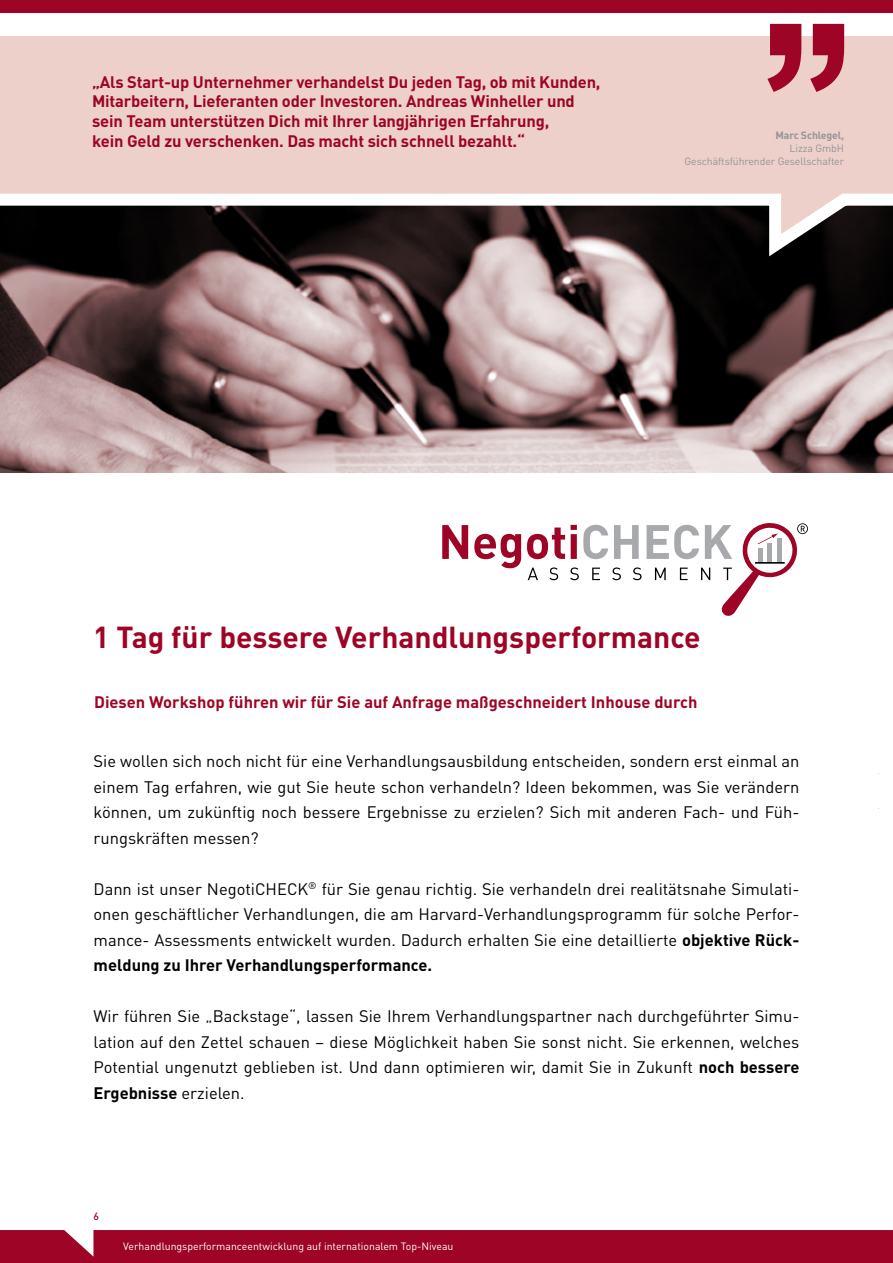
<style>
.page{position:relative;width:893px;height:1263px;background:#fff}
.page>*{position:absolute;margin:0;border:0;box-sizing:border-box;transform-origin:0 0}
.t1{font:700 30px "DINOT";color:#9e0425}
.t2{font:16.5px/25.5px "DINOT";color:#000;text-align:justify}
.t3{font:700 16.5px/19.8px "DINOT";letter-spacing:-.01em;color:#9e0425}
.t4{font:10.5px "DINOT";color:#fff}
.t5{font:10.5px/12.6px "DINOT";letter-spacing:-.01em;color:#939598;text-align:right}
.t6{font:700 10.5px "DINOT";letter-spacing:-.01em;color:#939598}
.t7{font:500 10.5px "DINOT";color:#9e0425}
.s1{font-weight:700}
</style>
<div class="page">
<img style="left:0;top:267px;width:893px;height:205px">
<svg style="left:0;top:36px;width:893px;height:231px;background:#b9a39e"></svg>
<div style="left:0;top:1230px;width:893px;height:33px;background:#9e0425"></div>
<svg style="left:767px;top:24px;width:77px;height:68px;background:#bd5567"></svg>
<div style="left:0;top:0;width:893px;height:13px;background:#9e0425"></div>
<svg style="left:442px;top:525px;width:26px;height:34px"></svg>
<svg style="left:474px;top:534px;width:47px;height:34px"></svg>
<svg style="left:527px;top:523px;width:281px;height:93px"></svg>
<p class="t3" style="left:92px;top:71px;width:510px">„Als Start-up Unternehmer verhandelst Du jeden Tag, ob mit Kunden, Mitarbeitern, Lieferanten oder Investoren. Andreas Winheller und sein Team unterstützen Dich mit Ihrer langjährigen Erfahrung,<br>kein Geld zu verschenken. Das macht sich schnell bezahlt.“</p>
<p class="t6" style="left:775px;top:129px;width:70px">Marc Schlegel,</p>
<p class="t5" style="left:684px;top:142px;width:161px">Lizza GmbH<br>Geschäftsführender Gesellschafter</p>
<h1 class="t1" style="left:93px;top:617px;width:609px">1 Tag für bessere Verhandlungsperformance</h1>
<p class="t3" style="left:94px;top:691px;width:605px">Diesen Workshop führen wir für Sie auf Anfrage maßgeschneidert Inhouse durch</p>
<p class="t2" style="left:94px;top:748px;width:707px">Sie wollen sich noch nicht für eine Verhandlungsausbildung entscheiden, sondern erst einmal an einem Tag erfahren, wie gut Sie heute schon verhandeln? Ideen bekommen, was Sie verändern können, um zukünftig noch bessere Ergebnisse zu erzielen? Sich mit anderen Fach- und Füh&shy;rungskräften messen?</p>
<p class="t2" style="left:94px;top:875px;width:707px">Dann ist unser NegotiCHECK<sup>®</sup> für Sie genau richtig. Sie verhandeln drei realitätsnahe Simulati&shy;onen geschäftlicher Verhandlungen, die am Harvard-Verhandlungsprogramm für solche Perfor&shy;mance- Assessments entwickelt wurden. Dadurch erhalten Sie eine detaillierte <span class="s1">objektive Rück&shy;meldung zu Ihrer Verhandlungsperformance.</span></p>
<p class="t2" style="left:94px;top:1003px;width:707px">Wir führen Sie „Backstage“, lassen Sie I hrem Verhandlungspartner nach durchgeführter Simu&shy;lation auf den Zettel schauen – diese Möglichkeit haben Sie sonst nicht. Sie erkennen, welches Potential ungenutzt geblieben ist. U nd dann optimieren wir, damit Sie in Zukunft <span class="s1">noch bessere Ergebnisse</span> erzielen.</p>
<p class="t7" style="left:94px;top:1209px;width:7px">6</p>
<p class="t4" style="left:123px;top:1238px;width:332px">Verhandlungsperformanceentwicklung auf internationalem Top-N iveau</p>
</div>
